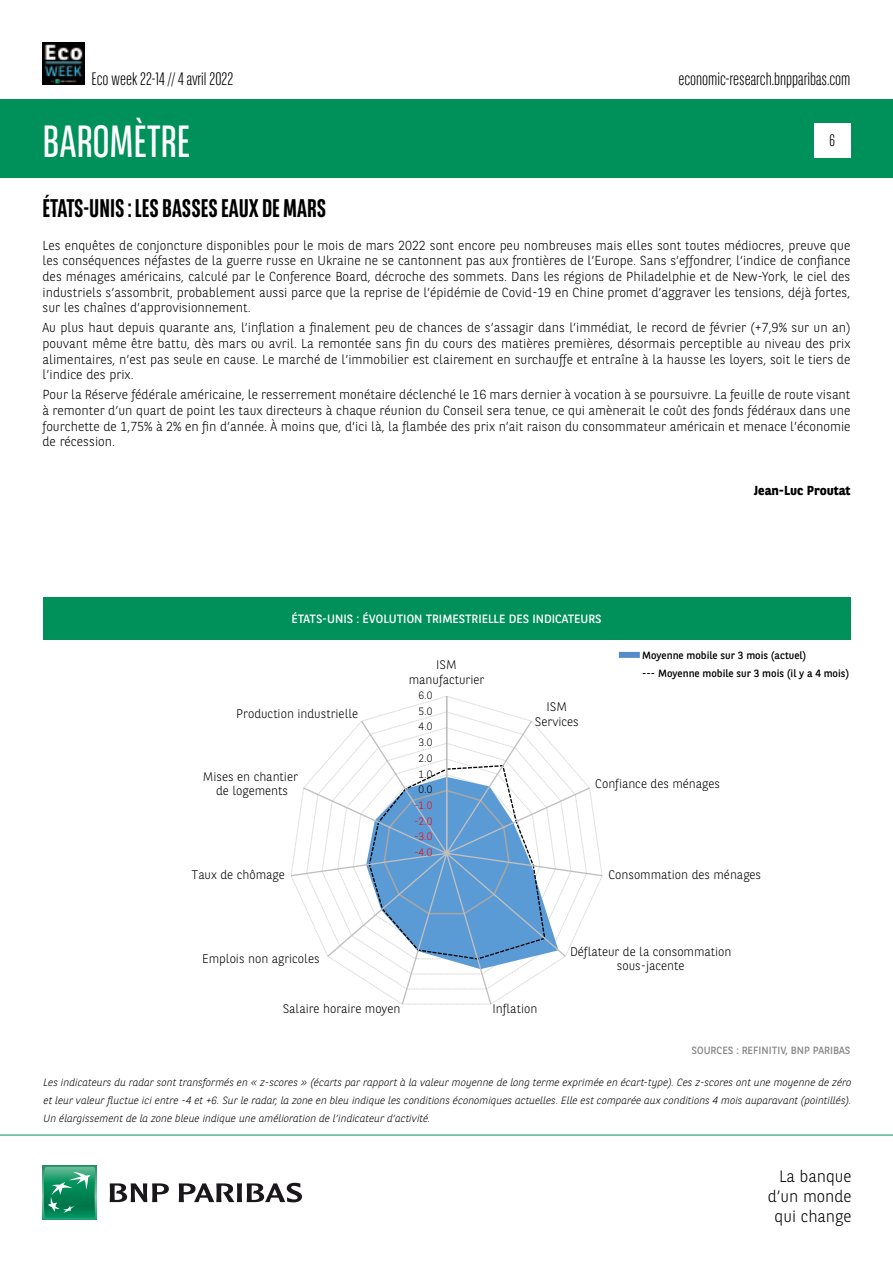
<style>
.page{position:relative;width:893px;height:1263px;background:#fff}
.page>*{position:absolute;margin:0;border:0;box-sizing:border-box;transform-origin:0 0}
.t1{font:45px "BNPP Sans Condensed";color:#fff}
.t2{font:700 25.5px "BNPP Sans Condensed";color:#000}
.t3{font:300 18px "BNPP Sans Condensed";color:#000}
.t4{font:300 16.5px/19.8px "BNPP Sans";color:#000;text-align:right}
.t5{font:300 16.5px "BNPP Sans Condensed";color:#000}
.t6{font:300 13.05px/15.6px "BNPP Sans";color:#000;text-align:justify}
.t7{font:700 13.05px "BNPP Sans";color:#000}
.t8{font:300 12.45px/14.9px "BNPP Sans";color:#000;text-align:center}
.t9{font:12px "BNPP Sans";color:#fff}
.t10{font:300 10.65px "BNPP Sans";color:#000}
.t11{font:300 10.65px "BNPP Sans";color:#f00}
.t12{font:italic 300 10.5px/18px "BNPP Sans";color:#000;text-align:justify}
.t13{font:10.5px/18px "BNPP Sans";color:#000}
.t14{font:10.5px "BNPP Sans";color:#878787}
</style>
<div class="page">
<div style="left:1px;top:99px;width:892px;height:78px;background:#00915b"></div>
<svg style="left:43px;top:1166px;width:53px;height:53px"></svg>
<svg style="left:44px;top:1167px;width:51px;height:51px;background:#26996e"></svg>
<svg style="left:110px;top:1183px;width:59px;height:19px"></svg>
<svg style="left:179px;top:1183px;width:123px;height:19px"></svg>
<hr style="left:0;top:1135px;width:893px;height:1px;background:#00915b">
<div style="left:814px;top:123px;width:36px;height:34px;background:#fff"></div>
<img style="left:43px;top:43px;width:42px;height:42px">
<svg style="left:290px;top:696px;width:313px;height:309px"></svg>
<div style="left:43px;top:597px;width:807px;height:43px;background:#00915b"></div>
<div style="left:619px;top:652px;width:21px;height:6px;background:#568cc9"></div>
<h3 class="t3" style="left:91px;top:67px;width:143px">Eco week 22-14 // 4 avril 2022</h3>
<h1 class="t1" style="left:43px;top:113px;width:149px">BAROMÈTRE</h1>
<h3 class="t3" style="left:678px;top:67px;width:174px">economic-research.bnpparibas.com</h3>
<p class="t5" style="left:829px;top:130px;width:7px">6</p>
<h2 class="t2" style="left:43px;top:193px;width:285px">ÉTATS-UNIS : LES BASSES EAUX DE MARS</h2>
<p class="t6" style="left:43px;top:237px;width:809px">Les enquêtes de conjoncture disponibles pour le mois de mars 2022 sont encore peu nombreuses mais elles sont toutes médiocres, preuve que les conséquences néfastes de la guerre russe en Ukraine ne se cantonnent pas aux frontières de l’Europe. Sans s’effondrer, l’indice de confiance des ménages américains, calculé par le Conference Board, décroche des sommets. Dans les régions de Philadelphie et de New-York, le ciel des industriels s’assombrit, probablement aussi parce que la reprise de l’épidémie de Covid-19 en Chine promet d’aggraver les tensions, déjà fortes, sur les chaînes d’approvisionnement.</p>
<p class="t6" style="left:43px;top:319px;width:809px">Au plus haut depuis quarante ans, l’inflation a finalement peu de chances de s’assagir dans l’immédiat, le record de février (+7,9% sur un an) pouvant même être battu, dès mars ou avril. La remontée sans fin du cours des matières premières, désormais perceptible au niveau des prix alimentaires, n’est pas seule en cause. Le marché de l’immobilier est clairement en surchauffe et entraîne à la hausse les loyers, soit le tiers de l’indice des prix.</p>
<p class="t6" style="left:43px;top:386px;width:810px">Pour la Réserve fédérale américaine, le resserrement monétaire déclenché le 16 mars dernier à vocation à se poursuivre. La feuille de route visant à remonter d’un quart de point les taux directeurs à chaque réunion du Conseil sera tenue, ce qui amènerait le coût des fonds fédéraux dans une fourchette de 1,75% à 2% en fin d’année. À moins que, d’ici là, la flambée des prix n’ait raison du consommateur américain et menace l’économie de récession.</p>
<p class="t7" style="left:754px;top:481px;width:98px">Jean-Luc Proutat</p>
<p class="t9" style="left:291px;top:611px;width:312px">ÉTATS-UNIS : ÉVOLUTION TRIMESTRIELLE DES INDICATEURS</p>
<p class="t8" style="left:409px;top:657px;width:77px">ISM manufacturier</p>
<p class="t8" style="left:236px;top:706px;width:123px">Production industrielle</p>
<p class="t10" style="left:419px;top:688px;width:15px">6.0</p>
<p class="t10" style="left:419px;top:704px;width:15px">5.0</p>
<p class="t10" style="left:419px;top:719px;width:15px">4.0</p>
<p class="t10" style="left:419px;top:735px;width:15px">3.0</p>
<p class="t10" style="left:419px;top:751px;width:15px">2.0</p>
<p class="t8" style="left:535px;top:699px;width:45px">ISM<br>Services</p>
<p class="t13" style="left:642px;top:645px;width:209px">Moyenne mobile sur 3 mois (actuel)<br>--- Moyenne mobile sur 3 mois (il y a 4 mois)</p>
<p class="t8" style="left:203px;top:768px;width:97px">Mises en chantier de logements</p>
<p class="t8" style="left:192px;top:867px;width:95px">Taux de chômage</p>
<p class="t8" style="left:202px;top:951px;width:119px">Emplois non agricoles</p>
<p class="t10" style="left:419px;top:766px;width:15px">1.0</p>
<p class="t10" style="left:419px;top:782px;width:15px">0.0</p>
<p class="t11" style="left:414px;top:798px;width:20px">-1.0</p>
<p class="t11" style="left:414px;top:814px;width:20px">-2.0</p>
<p class="t11" style="left:414px;top:829px;width:20px">-3.0</p>
<p class="t11" style="left:414px;top:845px;width:20px">-4.0</p>
<p class="t8" style="left:283px;top:1000px;width:119px">Salaire horaire moyen</p>
<p class="t8" style="left:493px;top:1000px;width:46px">Inflation</p>
<p class="t8" style="left:595px;top:776px;width:126px">Confiance des ménages</p>
<p class="t8" style="left:608px;top:867px;width:154px">Consommation des ménages</p>
<p class="t8" style="left:570px;top:943px;width:163px">Déflateur de la consommation sous-jacente</p>
<p class="t14" style="left:691px;top:1044px;width:160px">SOURCES : REFINITIV, BNP PARIBAS</p>
<p class="t12" style="left:44px;top:1073px;width:809px">Les indicateurs du radar sont transformés en « z-scores » (écarts par rapport à la valeur moyenne de long terme exprimée en écart-type). Ces z-scores ont une moyenne de zéro et leur valeur fluctue ici entre -4 et +6. Sur le radar, la zone en bleu indique les conditions économiques actuelles. Elle est comparée aux conditions 4 mois auparavant (pointillés).<br>Un élargissement de la zone bleue indique une amélioration de l’indicateur d’activité.</p>
<p class="t4" style="left:768px;top:1165px;width:85px">La banque d’un monde qui change</p>
</div>
